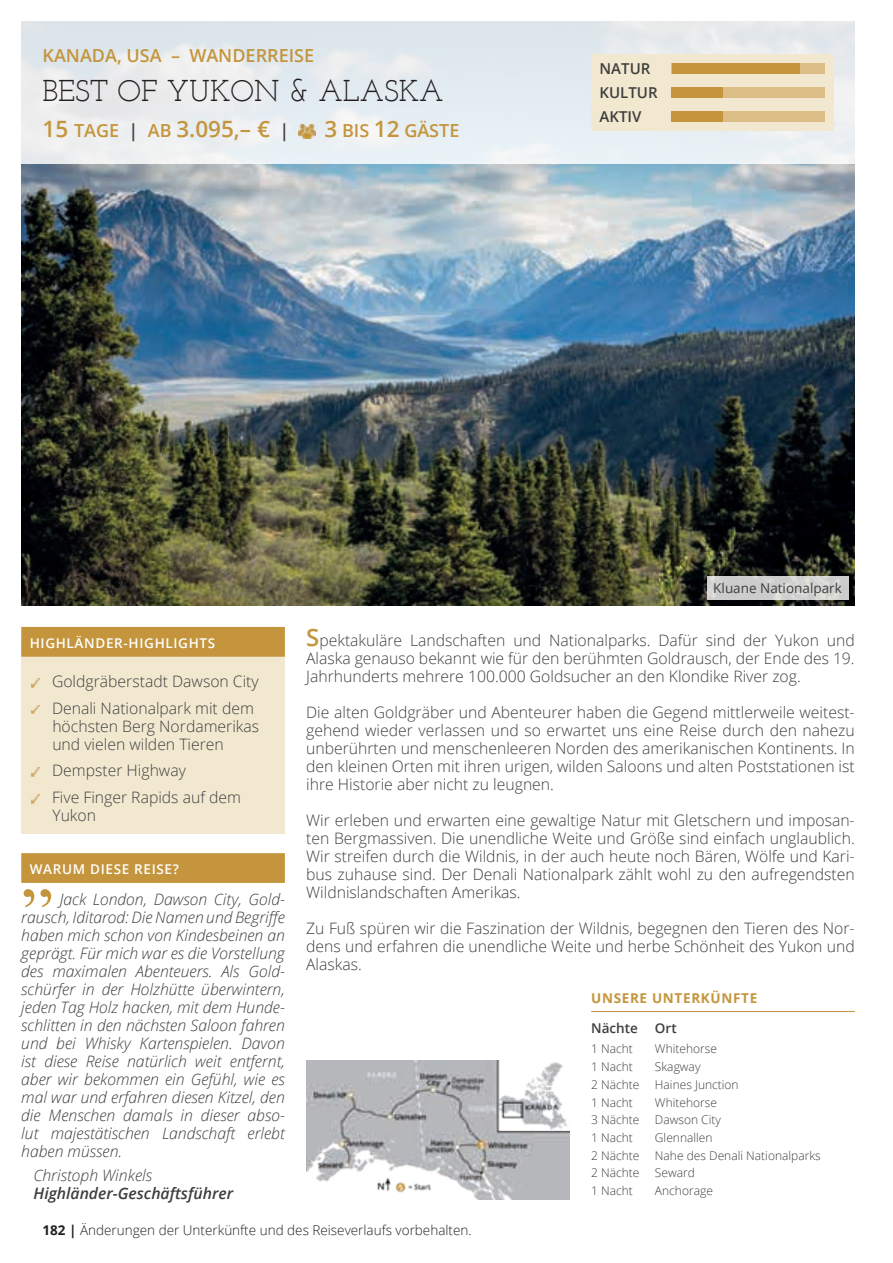
<style>
.page{position:relative;width:893px;height:1263px;background:#fff}
.page>*{position:absolute;margin:0;border:0;box-sizing:border-box;transform-origin:0 0}
.Gästestimme_-_Zitat{font:72px "Times New Roman";color:#c4953c}
.Reisetitel_Headline{font:30px "Josefin Slab";color:#231f20}
.Reisetitel_Subline{font:600 22.5px "Open Sans";color:#c4953c}
.Reisetitel_Subline-2{font:600 18px "Open Sans";color:#c4953c}
.Teasertext{font:300 15.75px/18px "Open Sans";color:#3e3e3f;text-align:justify}
.Gästestimme_-_Zitat-2{font:italic 300 15.75px/18px "Open Sans";color:#3e3e3f;text-align:justify}
.Highländer-Highlight{font:300 15.75px/18px "Open Sans";color:#3e3e3f}
.Gästestimme_-_Autor{font:italic 600 15.75px "Open Sans";color:#3e3e3f}
.Reise_Skala{font:600 15px "Open Sans";color:#3e3e3f}
.t1{font:300 13.5px "Open Sans";color:#231f20}
.Kasten_-_Headline{font:600 13.5px "Open Sans";letter-spacing:.05em;color:#fff}
.Bildtitel{font:13.5px "Open Sans";color:#3e3e3f}
.Headline_Unterkünfte{font:700 13.5px "Open Sans";letter-spacing:.05em;color:#c4953c}
.Unterkünfte_-_Tabell{font:600 13.5px "Open Sans";color:#3e3e3f}
.Unterkünfte___Preist{font:300 12px "Open Sans";color:#3e3e3f}
.s1{font-size:18px}
.s2{font-size:18px;color:#3e3e3f}
.s3{font-size:22.5px}
.s4{font-weight:600;font-size:24px;color:#c4953c}
.s5{font-weight:700}
</style>
<div class="page">
<img style="left:21px;top:164px;width:834px;height:442px">
<div style="left:19px;top:19px;width:838px;height:145px;background:#e7ecf0"></div>
<img style="left:299px;top:124px;width:17px;height:15px">
<div style="left:21px;top:638px;width:264px;height:196px;background:#f1e8cf"></div>
<div style="left:21px;top:627px;width:264px;height:30px;background:#c4953c"></div>
<svg style="left:32px;top:679px;width:8px;height:8px"></svg>
<svg style="left:32px;top:705px;width:8px;height:9px"></svg>
<svg style="left:32px;top:768px;width:8px;height:8px"></svg>
<svg style="left:32px;top:794px;width:8px;height:9px"></svg>
<img style="left:306px;top:1060px;width:264px;height:139px">
<div style="left:21px;top:853px;width:264px;height:30px;background:#c4953c"></div>
<div style="left:591px;top:54px;width:242px;height:77px;background:#f1e8cf"></div>
<div style="left:672px;top:111px;width:153px;height:11px;background:#dabe85"></div>
<div style="left:672px;top:87px;width:153px;height:11px;background:#dabe85"></div>
<div style="left:672px;top:63px;width:153px;height:11px;background:#dabe85"></div>
<div style="left:672px;top:63px;width:127px;height:11px;background:#c4953c"></div>
<div style="left:672px;top:87px;width:51px;height:11px;background:#c4953c"></div>
<div style="left:672px;top:111px;width:51px;height:11px;background:#c4953c"></div>
<svg style="left:707px;top:576px;width:141px;height:24px;fill:#cdcece"></svg>
<hr style="left:591px;top:1011px;width:264px;height:1px;background:#c4953c">
<p class="Reisetitel_Subline-2" style="left:43px;top:43px;width:273px">KANADA, USA – WANDERREISE</p>
<p class="Reisetitel_Headline" style="left:43px;top:73px;width:403px">BEST OF YUKON &amp; ALASKA</p>
<p class="Reisetitel_Subline" style="left:43px;top:113px;width:248px">15 <span class="s1">TAGE</span> <span class="s2">|</span> <span class="s1">AB</span> 3.095,– € <span class="s2">|</span></p>
<p class="Reisetitel_Subline-2" style="left:324px;top:118px;width:136px"><span class="s3">3</span> BIS <span class="s3">12</span> GÄSTE</p>
<p class="Reise_Skala" style="left:600px;top:58px;width:52px">NATUR</p>
<p class="Reise_Skala" style="left:600px;top:82px;width:60px">KULTUR</p>
<p class="Reise_Skala" style="left:600px;top:106px;width:43px">AKTIV</p>
<p class="Bildtitel" style="left:713px;top:579px;width:130px">Kluane Nationalpark</p>
<p class="Kasten_-_Headline" style="left:30px;top:634px;width:187px">HIGHLÄNDER-HIGHLIGHTS</p>
<p class="Highländer-Highlight" style="left:52px;top:672px;width:208px">Goldgräberstadt Dawson City</p>
<p class="Highländer-Highlight" style="left:52px;top:699px;width:209px">Denali Nationalpark mit dem höchsten Berg Nordamerikas und vielen wilden Tieren</p>
<p class="Highländer-Highlight" style="left:52px;top:761px;width:135px">Dempster Highway</p>
<p class="Highländer-Highlight" style="left:52px;top:788px;width:191px">Five Finger Rapids auf dem<br>Yukon</p>
<p class="Kasten_-_Headline" style="left:30px;top:860px;width:151px">WARUM DIESE REISE?</p>
<p class="Gästestimme_-_Zitat" style="left:21px;top:821px;width:33px">„</p>
<p class="Gästestimme_-_Zitat-2" style="left:21px;top:890px;width:265px;text-indent:39px">Jack London, Dawson City, Gold&shy;rausch, Iditarod: Die Namen und Begriffe haben mich schon von Kindesbeinen an geprägt. Für mich war es die Vorstellung des maximalen Abenteuers. Als Gold&shy;schürfer in der Holzhütte überwintern, jeden Tag Holz hacken, mit dem Hunde&shy;schlitten in den nächsten Saloon fahren und bei Whisky Kartenspielen. Davon ist diese Reise natürlich weit entfernt, aber wir bekommen ein Gefühl, wie es mal war und erfahren diesen Kitzel, den die Menschen damals in dieser abso&shy;lut majestätischen Landschaft erlebt haben müssen.</p>
<p class="Gästestimme_-_Zitat-2" style="left:34px;top:1166px;width:120px">Christoph Winkels</p>
<p class="Gästestimme_-_Autor" style="left:34px;top:1183px;width:201px">Highländer-Geschäftsführer</p>
<p class="Teasertext" style="left:306px;top:630px;width:550px"><span class="s4">S</span>pektakuläre Landschaften und Nationalparks. Dafür sind der Yukon und Alaska genauso bekannt wie für den berühmten Goldrausch, der Ende des 19.<br>Jahrhunderts mehrere 100.000 Goldsucher an den Klondike River zog.</p>
<p class="Teasertext" style="left:306px;top:702px;width:550px">Die alten Goldgräber und Abenteurer haben die Gegend mittlerweile weitest&shy;gehend wieder verlassen und so erwartet uns eine Reise durch den nahezu unberührten und menschenleeren Norden des amerikanischen Kontinents. In den kleinen Orten mit ihren urigen, wilden Saloons und alten Poststationen ist ihre Historie aber nicht zu leugnen.</p>
<p class="Teasertext" style="left:306px;top:810px;width:550px">Wir erleben und erwarten eine gewaltige Natur mit Gletschern und imposan&shy;ten Bergmassiven. Die unendliche Weite und Größe sind einfach unglaublich.<br>Wir streifen durch die Wildnis, in der auch heute noch Bären, Wölfe und Kari&shy;bus zuhause sind. Der Denali Nationalpark zählt wohl zu den aufregendsten Wildnislandschaften Amerikas.</p>
<p class="Teasertext" style="left:306px;top:918px;width:550px">Zu Fuß spüren wir die Faszination der Wildnis, begegnen den Tieren des Nor&shy;dens und erfahren die unendliche Weite und herbe Schönheit des Yukon und Alaskas.</p>
<p class="Headline_Unterkünfte" style="left:591px;top:988px;width:168px">UNSERE UNTERKÜNFTE</p>
<p class="Unterkünfte_-_Tabell" style="left:591px;top:1019px;width:48px">Nächte</p>
<p class="Unterkünfte_-_Tabell" style="left:655px;top:1019px;width:23px">Ort</p>
<p class="Unterkünfte___Preist" style="left:591px;top:1041px;width:43px">1 Nacht</p>
<p class="Unterkünfte___Preist" style="left:655px;top:1041px;width:64px">Whitehorse</p>
<p class="Unterkünfte___Preist" style="left:591px;top:1058px;width:43px">1 Nacht</p>
<p class="Unterkünfte___Preist" style="left:655px;top:1058px;width:47px">Skagway</p>
<p class="Unterkünfte___Preist" style="left:591px;top:1076px;width:50px">2 Nächte</p>
<p class="Unterkünfte___Preist" style="left:655px;top:1076px;width:85px">Haines Junction</p>
<p class="Unterkünfte___Preist" style="left:591px;top:1094px;width:43px">1 Nacht</p>
<p class="Unterkünfte___Preist" style="left:655px;top:1094px;width:64px">Whitehorse</p>
<p class="Unterkünfte___Preist" style="left:591px;top:1111px;width:50px">3 Nächte</p>
<p class="Unterkünfte___Preist" style="left:655px;top:1111px;width:68px">Dawson City</p>
<p class="Unterkünfte___Preist" style="left:591px;top:1129px;width:43px">1 Nacht</p>
<p class="Unterkünfte___Preist" style="left:655px;top:1129px;width:59px">Glennallen</p>
<p class="Unterkünfte___Preist" style="left:591px;top:1147px;width:50px">2 Nächte</p>
<p class="Unterkünfte___Preist" style="left:655px;top:1147px;width:167px">Nahe des Denali Nationalparks</p>
<p class="Unterkünfte___Preist" style="left:591px;top:1165px;width:50px">2 Nächte</p>
<p class="Unterkünfte___Preist" style="left:655px;top:1165px;width:41px">Seward</p>
<p class="Unterkünfte___Preist" style="left:591px;top:1182px;width:43px">1 Nacht</p>
<p class="Unterkünfte___Preist" style="left:655px;top:1182px;width:59px">Anchorage</p>
<p class="t1" style="left:43px;top:1221px;width:431px"><span class="s5">182 |</span> Änderungen der Unterkünfte und des Reiseverlaufs vorbehalten.</p>
</div>
